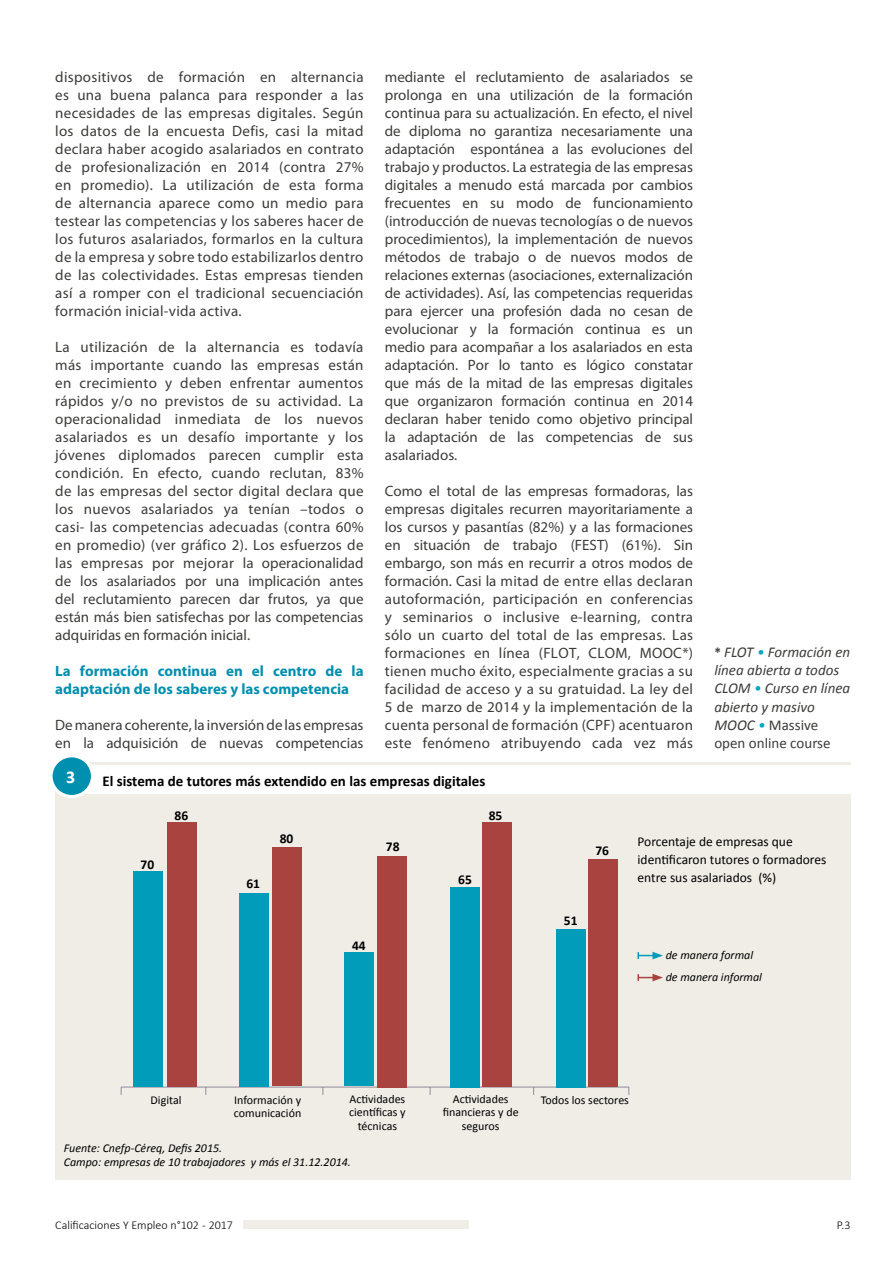
<style>
.page{position:relative;width:893px;height:1263px;background:#fff}
.page>*{position:absolute;margin:0;border:0;box-sizing:border-box;transform-origin:0 0}
.TEXTEENCADRE{font:700 18px "Calibri";color:#fff}
.TEXTE{font:15px/18px "Myriad Pro";color:#3c3c3b;text-align:justify}
.TEXTE-2{font:700 15px/18px "Myriad Pro";color:#008faf}
.ENCARTS{font:italic 15px/18px "Calibri";color:#3c3c3b}
.ENSAVOIRPLUS_TITRE{font:700 15px "Calibri";color:#000}
.ENCARTS-2{font:15px/18px "Calibri";color:#3c3c3b}
.t1{font:13.5px/18px "Calibri";color:#000}
.t2{font:700 13.5px "Calibri";color:#000}
.t3{font:12px/13.5px "Calibri";color:#000;text-align:center}
.sources{font:italic 12px "Calibri";color:#000}
.t4{font:300 12px "Calibri";color:#000}
.s1{font-weight:700;font-style:normal;font-size:13.5px}
.s2{color:#00a5c1}
.s3{font-style:italic}
.s4{font-style:italic;color:#00a5c1}
</style>
<div class="page">
<div style="left:243px;top:1220px;width:226px;height:9px;background:#f0ede6"></div>
<div style="left:55px;top:763px;width:795px;height:417px;background:#f0ede6"></div>
<hr style="left:121px;top:1086px;width:508px;height:2px;background:#9c96a4">
<svg style="left:637px;top:952px;width:26px;height:7px"></svg>
<svg style="left:637px;top:974px;width:26px;height:7px"></svg>
<div style="left:61px;top:766px;width:804px;height:28px;background:#fff"></div>
<div style="left:51px;top:756px;width:41px;height:40px;background:#008faf;border-radius:50%"></div>
<div style="left:50px;top:754px;width:44px;height:44px;border:3px solid #fff;border-radius:50%"></div>
<div style="left:133px;top:872px;width:30px;height:215px;background:#009cb9"></div>
<div style="left:167px;top:823px;width:30px;height:264px;background:#a94340"></div>
<div style="left:239px;top:893px;width:30px;height:193px;background:#009cb9"></div>
<div style="left:272px;top:847px;width:30px;height:239px;background:#a94340"></div>
<div style="left:344px;top:953px;width:30px;height:133px;background:#009cb9"></div>
<div style="left:377px;top:856px;width:30px;height:232px;background:#a94340"></div>
<div style="left:556px;top:929px;width:30px;height:159px;background:#009cb9"></div>
<div style="left:588px;top:859px;width:29px;height:227px;background:#a94340"></div>
<div style="left:483px;top:823px;width:29px;height:264px;background:#a94340"></div>
<div style="left:450px;top:887px;width:30px;height:201px;background:#009cb9"></div>
<p class="TEXTE" style="left:55px;top:68px;width:310px">dispositivos de formación en alternancia es una buena palanca para responder a las necesidades de las empresas digitales. Según los datos de la encuesta Defis, casi la mitad declara haber acogido asalariados en contrato de profesionalización en 2014 (contra 27% en promedio). La utilización de esta forma de alternancia aparece como un medio para testear las competencias y los saberes hacer de los futuros asalariados, formarlos en la cultura de la empresa y sobre todo estabilizarlos dentro de las colectividades. Estas empresas tienden así a romper con el tradicional secuenciación formación inicial-vida activa.</p>
<p class="TEXTE" style="left:55px;top:338px;width:310px">La utilización de la alternancia es todavía más importante cuando las empresas están en crecimiento y deben enfrentar aumentos rápidos y/o no previstos de su actividad. La operacionalidad inmediata de los nuevos asalariados es un desafío importante y los jóvenes diplomados parecen cumplir esta condición. En efecto, cuando reclutan, 83% de las empresas del sector digital declara que los nuevos asalariados ya tenían –todos o casi- las competencias adecuadas (contra 60% en promedio) (ver gráfico 2). Los esfuerzos de las empresas por mejorar la operacionalidad de los asalariados por una implicación antes del reclutamiento parecen dar frutos, ya que están más bien satisfechas por las competencias adquiridas en formación inicial.</p>
<p class="TEXTE-2" style="left:55px;top:661px;width:310px">La formación continua en el centro de la adaptación de los saberes y las competencia</p>
<p class="TEXTE" style="left:55px;top:716px;width:310px">De manera coherente, la inversión de las empresas en la adquisición de nuevas competencias</p>
<p class="TEXTE" style="left:385px;top:68px;width:310px">mediante el reclutamiento de asalariados se prolonga en una utilización de la formación continua para su actualización. En efecto, el nivel de diploma no garantiza necesariamente una adaptación espontánea a las evoluciones del trabajo y productos. La estrategia de las empresas digitales a menudo está marcada por cambios frecuentes en su modo de funcionamiento (introducción de nuevas tecnologías o de nuevos procedimientos), la implementación de nuevos métodos de trabajo o de nuevos modos de relaciones externas (asociaciones, externalización de actividades). Así, las competencias requeridas para ejercer una profesión dada no cesan de evolucionar y la formación continua es un medio para acompañar a los asalariados en esta adaptación. Por lo tanto es lógico constatar que más de la mitad de las empresas digitales que organizaron formación continua en 2014 declaran haber tenido como objetivo principal la adaptación de las competencias de sus asalariados.</p>
<p class="TEXTE" style="left:385px;top:482px;width:310px">Como el total de las empresas formadoras, las empresas digitales recurren mayoritariamente a los cursos y pasantías (82%) y a las formaciones en situación de trabajo (FEST) (61%). Sin embargo, son más en recurrir a otros modos de formación. Casi la mitad de entre ellas declaran autoformación, participación en conferencias y seminarios o inclusive e-learning, contra sólo un cuarto del total de las empresas. Las formaciones en línea (FLOT, CLOM, MOOC*) tienen mucho éxito, especialmente gracias a su facilidad de acceso y a su gratuidad. La ley del 5 de marzo de 2014 y la implementación de la cuenta personal de formación (CPF) acentuaron este fenómeno atribuyendo cada vez más</p>
<p class="TEXTEENCADRE" style="left:66px;top:765px;width:11px">3</p>
<p class="ENSAVOIRPLUS_TITRE" style="left:102px;top:771px;width:384px">El sistema de tutores más extendido en las empresas digitales</p>
<p class="t2" style="left:175px;top:807px;width:15px">86</p>
<p class="t2" style="left:489px;top:807px;width:15px">85</p>
<p class="ENCARTS" style="left:714px;top:643px;width:137px"><span class="s1">*</span> FLOT <span class="s2">•</span> Formación en línea abierta a todos</p>
<p class="ENCARTS" style="left:714px;top:679px;width:137px">CLOM <span class="s2">•</span> Curso en línea abierto y masivo</p>
<p class="ENCARTS-2" style="left:714px;top:715px;width:118px"><span class="s3">MOOC</span> <span class="s4">•</span> Massive open online course</p>
<p class="t2" style="left:141px;top:855px;width:15px">70</p>
<p class="t2" style="left:246px;top:875px;width:15px">61</p>
<p class="t2" style="left:280px;top:830px;width:15px">80</p>
<p class="t2" style="left:386px;top:838px;width:15px">78</p>
<p class="t2" style="left:352px;top:937px;width:15px">44</p>
<p class="t2" style="left:458px;top:870px;width:15px">65</p>
<p class="t2" style="left:595px;top:842px;width:15px">76</p>
<p class="t2" style="left:564px;top:911px;width:15px">51</p>
<p class="t1" style="left:637px;top:832px;width:190px">Porcentaje de empresas que identificaron tutores o formadores entre sus asalariados (%)</p>
<p class="sources" style="left:666px;top:947px;width:89px">de manera formal</p>
<p class="sources" style="left:666px;top:969px;width:98px">de manera informal</p>
<p class="t3" style="left:151px;top:1093px;width:32px">Digital</p>
<p class="t3" style="left:234px;top:1093px;width:69px;text-align:left">Información y comunicación</p>
<p class="t3" style="left:349px;top:1092px;width:58px">Actividades científicas y técnicas</p>
<p class="t3" style="left:443px;top:1092px;width:78px">Actividades financieras y de seguros</p>
<p class="t3" style="left:541px;top:1093px;width:90px">Todos los sectores</p>
<p class="sources" style="left:64px;top:1140px;width:160px">Fuente: Cnefp-Céreq, Defis 2015.</p>
<p class="sources" style="left:64px;top:1154px;width:289px">Campo: empresas de 10 trabajadores y más el 31.12.2014.</p>
<p class="t4" style="left:55px;top:1217px;width:179px">Calificaciones Y Empleo n°102 - 2017</p>
<p class="t4" style="left:837px;top:1217px;width:15px">P.3</p>
</div>
